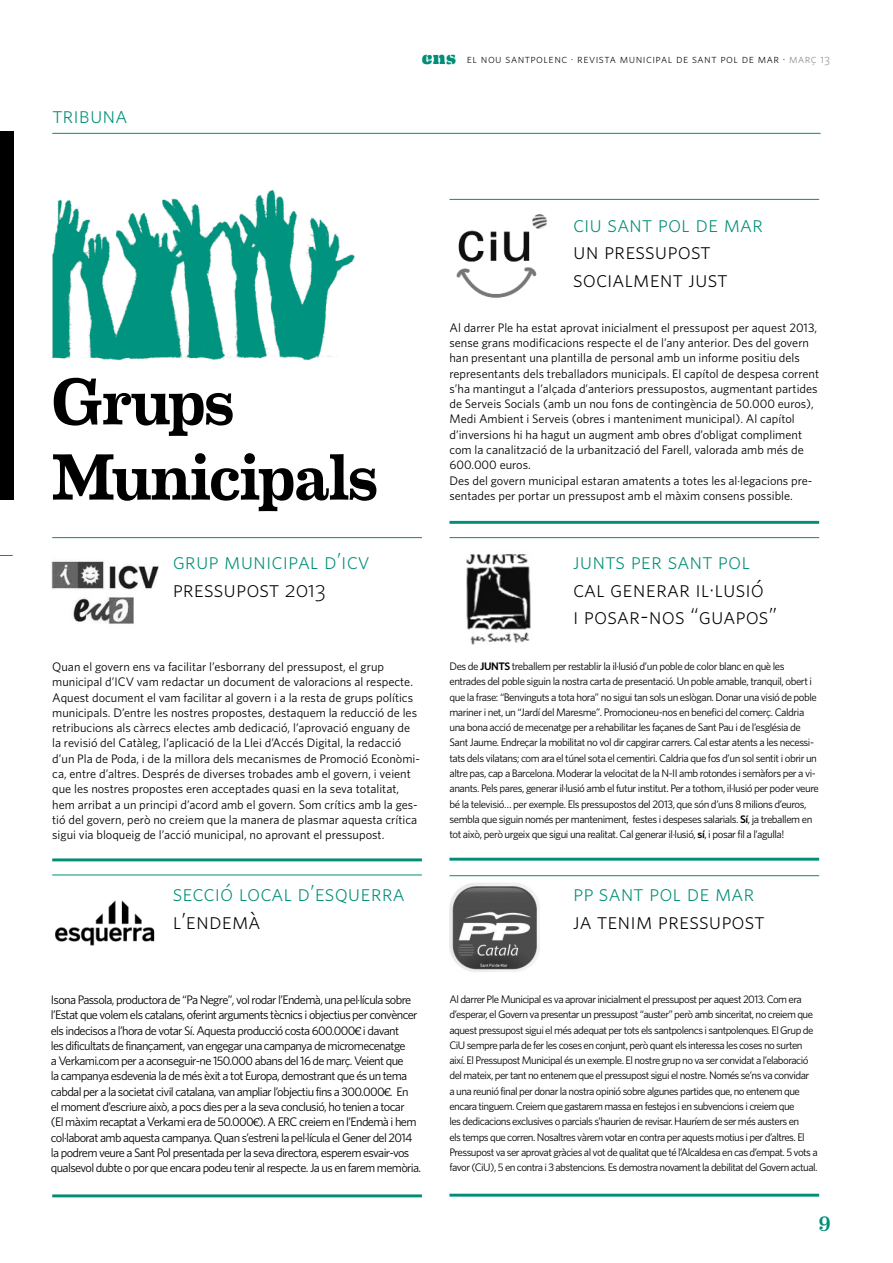
<style>
.page{position:relative;width:893px;height:1263px;background:#fff}
.page>*{position:absolute;margin:0;border:0;box-sizing:border-box;transform-origin:0 0}
.t1{font:500 65.55px/75.3px "Eames Century Modern";letter-spacing:-.025em;color:#000}
.t2{font:23.25px/27.6px "Whitney Light SC";letter-spacing:.005em;color:#000}
.t3{font:23.25px "Whitney Light SC";letter-spacing:.005em;color:#008e77}
.t4{font:500 20.4px "Eames Century Modern";color:#008e77}
.t5{font:12.45px/15.3px "Whitney";color:#000}
.t6{font:12.45px/15.3px "Whitney";letter-spacing:-.05em;color:#000}
.t7{font:12.15px "Whitney Light SC";letter-spacing:.04em;color:#000}
.t8{font:10.95px/15.3px "Whitney";letter-spacing:-.05em;color:#000}
.s1{font-family:"Eames Century Modern Stencil";font-size:18.9px;color:#008e77}
.s2{color:#808284}
.s3{font-family:"Chaparral Pro"}
.s4{font-weight:600}
</style>
<div class="page">
<svg style="left:0;top:555px;width:13px;height:1px"></svg>
<hr style="left:52px;top:133px;width:768px;height:1px;background:#008e77">
<img style="left:52px;top:189px;width:303px;height:172px">
<img style="left:456px;top:214px;width:92px;height:84px">
<img style="left:466px;top:554px;width:65px;height:91px">
<img style="left:449px;top:883px;width:90px;height:89px">
<img style="left:55px;top:900px;width:100px;height:46px">
<hr style="left:449px;top:521px;width:370px;height:3px;background:#008e77">
<hr style="left:449px;top:858px;width:370px;height:3px;background:#008e77">
<hr style="left:449px;top:1194px;width:370px;height:3px;background:#008e77">
<hr style="left:449px;top:875px;width:370px;height:1px;background:#008e77">
<hr style="left:449px;top:537px;width:370px;height:1px;background:#008e77">
<hr style="left:449px;top:199px;width:370px;height:1px;background:#008e77">
<hr style="left:52px;top:858px;width:370px;height:3px;background:#008e77">
<hr style="left:52px;top:1194px;width:370px;height:3px;background:#008e77">
<hr style="left:52px;top:875px;width:370px;height:1px;background:#008e77">
<hr style="left:52px;top:537px;width:370px;height:1px;background:#008e77">
<img style="left:52px;top:561px;width:106px;height:63px">
<div style="left:0;top:131px;width:13px;height:368px;background:#000"></div>
<h2 class="t3" style="left:52px;top:106px;width:77px">tribuna</h2>
<h1 class="t1" style="left:51px;top:370px;width:329px">Grups<br>Municipals</h1>
<h2 class="t3" style="left:173px;top:552px;width:198px">grup municipal d’icv</h2>
<h2 class="t2" style="left:173px;top:576px;width:155px">pressupost 2013</h2>
<p class="t7" style="left:422px;top:54px;width:409px"><span class="s1">ens</span> el nou santpolenc · revista municipal de sant pol de mar · <span class="s2">març 13</span></p>
<h2 class="t3" style="left:573px;top:214px;width:191px">ciu sant pol de mar</h2>
<h2 class="t2" style="left:573px;top:239px;width:156px">un pressupost socialment just</h2>
<p class="t5" style="left:449px;top:321px;width:371px">Al darrer Ple ha estat aprovat inicialment el pressupost per aquest 2013, sense grans modificacions respecte el de l’any anterior. Des del govern han presentant una plantilla de personal amb un informe positiu dels representants dels treballadors municipals. El capítol de despesa corrent s’ha mantingut a l’alçada d’anteriors pressupostos, augmentant partides de Serveis Socials (amb un nou fons de contingència de 50.000 euros), Medi Ambient i Serveis (obres i manteniment municipal). Al capítol d’inversions hi ha hagut un augment amb obres d’obligat compliment com la canalització de la urbanització del Farell, valorada amb més de 600.000 euros.<br>Des del govern municipal estaran amatents a totes les al·legacions pre&shy;sentades per portar un pressupost amb el màxim consens possible.</p>
<h2 class="t3" style="left:573px;top:552px;width:178px">junts per sant pol</h2>
<h2 class="t2" style="left:573px;top:576px;width:206px">cal generar il·lusió<br>i posar-nos “guapos”</h2>
<p class="t5" style="left:52px;top:660px;width:369px">Quan el govern ens va facilitar l’esborrany del pressupost, el grup municipal d’ICV vam redactar un document de valoracions al respecte.<br>Aquest document el vam facilitar al govern i a la resta de grups polítics municipals. D’entre les nostres propostes, destaquem la reducció de les retribucions als càrrecs electes amb dedicació, l’aprovació enguany de la revisió del Catàleg, l’aplicació de la Llei d’Accés Digital, la redacció d’un Pla de Poda, i de la millora dels mecanismes de Promoció Econòmi&shy;ca, entre d’altres. Després de diverses trobades amb el govern, i veient que les nostres propostes eren acceptades quasi en la seva totalitat, hem arribat a un principi d’acord amb el govern. Som crítics amb la ges&shy;tió del govern, però no creiem que la manera de plasmar aquesta crítica sigui via bloqueig de l’acció municipal, no aprovant el pressupost.</p>
<h2 class="t3" style="left:173px;top:884px;width:233px">secció local d’esquerra</h2>
<h2 class="t2" style="left:173px;top:908px;width:89px">l’endemà</h2>
<p class="t6" style="left:51px;top:993px;width:372px">Isona Passola, productora de “Pa Negre”, vol rodar l’Endemà, una pel·lícula sobre l’Estat que volem els catalans, oferint arguments tècnics i objectius per convèncer els indecisos a l’hora de votar Sí. Aquesta producció costa 600.000<span class="s3">€</span> i davant<br>les dificultats de finançament, van engegar una campanya de micromecenatge<br>a Verkami.com per a aconseguir-ne 150.000 abans del 16 de març. Veient que<br>la campanya esdevenia la de més èxit a tot Europa, demostrant que és un tema cabdal per a la societat civil catalana, van ampliar l’objectiu fins a 300.000<span class="s3">€</span>. En<br>el moment d’escriure això, a pocs dies per a la seva conclusió, ho tenien a tocar<br>(El màxim recaptat a Verkami era de 50.000<span class="s3">€</span>). A ERC creiem en l’Endemà i hem col·laborat amb aquesta campanya. Quan s’estreni la pel·lícula el Gener del 2014 la podrem veure a Sant Pol presentada per la seva directora, esperem esvair-vos qualsevol dubte o por que encara podeu tenir al respecte. Ja us en farem memòria.</p>
<p class="t8" style="left:449px;top:659px;width:371px">Des de <span class="s4">JUNTS</span> treballem per restablir la il·lusió d’un poble de color blanc en què les entrades del poble siguin la nostra carta de presentació. Un poble amable, tranquil, obert i que la frase: “Benvinguts a tota hora” no sigui tan sols un eslògan. Donar una visió de poble mariner i net, un “Jardí del Maresme”. Promocioneu-nos en benefici del comerç. Caldria una bona acció de mecenatge per a rehabilitar les façanes de Sant Pau i de l’església de Sant Jaume. Endreçar la mobilitat no vol dir capgirar carrers. Cal estar atents a les necessi&shy;tats dels vilatans; com ara el túnel sota el cementiri. Caldria que fos d’un sol sentit i obrir un altre pas, cap a Barcelona. Moderar la velocitat de la N-II amb rotondes i semàfors per a vi&shy;anants. Pels pares, generar il·lusió amb el futur institut. Per a tothom, il·lusió per poder veure bé la televisió… per exemple. Els pressupostos del 2013, que són d’uns 8 milions d’euros, sembla que siguin només per manteniment, festes i despeses salarials. <span class="s4">Sí</span>, ja treballem en tot això, però urgeix que sigui una realitat. Cal generar il·lusió, <span class="s4">sí</span>, i posar fil a l’agulla!</p>
<h2 class="t3" style="left:573px;top:884px;width:183px">pp sant pol de mar</h2>
<h2 class="t2" style="left:573px;top:908px;width:193px">ja tenim pressupost</h2>
<p class="t8" style="left:449px;top:992px;width:370px">Al darrer Ple Municipal es va aprovar inicialment el pressupost per aquest 2013. Com era d’esperar, el Govern va presentar un pressupost “auster” però amb sinceritat, no creiem que aquest pressupost sigui el més adequat per tots els santpolencs i santpolenques. El Grup de CiU sempre parla de fer les coses en conjunt, però quant els interessa les coses no surten així. El Pressupost Municipal és un exemple. El nostre grup no va ser convidat a l’elaboració del mateix, per tant no entenem que el pressupost sigui el nostre. Només se’ns va convidar<br>a una reunió final per donar la nostra opinió sobre algunes partides que, no entenem que encara tinguem. Creiem que gastarem massa en festejos i en subvencions i creiem que<br>les dedicacions exclusives o parcials s’haurien de revisar. Hauríem de ser més austers en<br>els temps que corren. Nosaltres vàrem votar en contra per aquests motius i per d’altres. El Pressupost va ser aprovat gràcies al vot de qualitat que té l’Alcaldesa en cas d’empat. 5 vots a favor (CiU), 5 en contra i 3 abstencions. Es demostra novament la debilitat del Govern actual.</p>
<h3 class="t4" style="left:818px;top:1213px;width:13px">9</h3>
</div>
